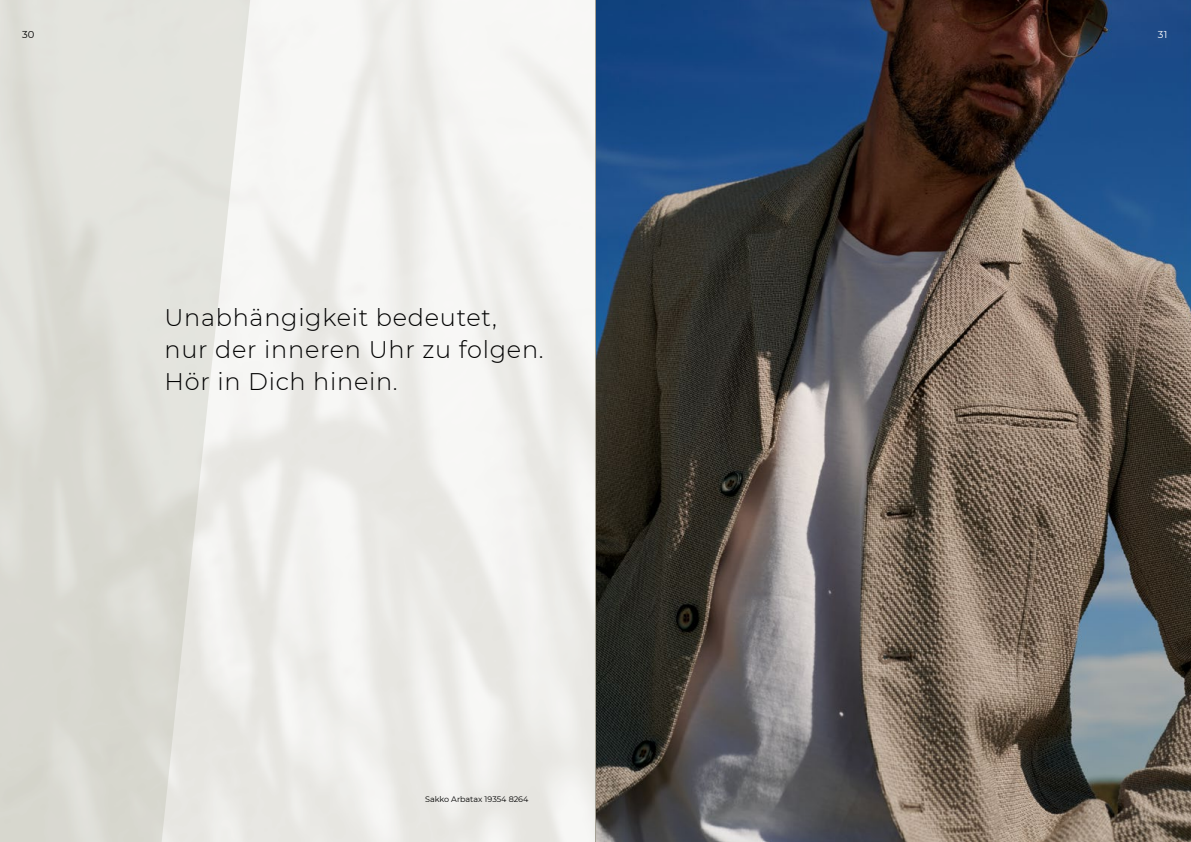
<style>
.page{position:relative;width:1191px;height:842px;background:#fff}
.page>*{position:absolute;margin:0;border:0;box-sizing:border-box;transform-origin:0 0}
.t1{font:300 24px/32px "Montserrat";letter-spacing:.03em;color:#000}
.t2{font:10px "Montserrat";color:#000}
.t3{font:10px "Montserrat";color:#fff}
.t4{font:8px "Montserrat";color:#000}
</style>
<div class="page">
<img style="left:596px;top:0;width:595px;height:842px">
<svg style="left:0;top:0;width:254px;height:842px;fill:#e2e2dc"></svg>
<hr style="left:595px;top:0;width:1px;height:842px;background:#a4a093">
<p class="t2" style="left:22px;top:28px;width:14px">30</p>
<p class="t3" style="left:1157px;top:28px;width:11px">31</p>
<p class="t1" style="left:164px;top:300px;width:381px">Unabhängigkeit bedeutet, nur der inneren Uhr zu folgen.<br>Hör in Dich hinein.</p>
<p class="t4" style="left:425px;top:793px;width:105px">Sakko Arbatax 19354 8264</p>
</div>
